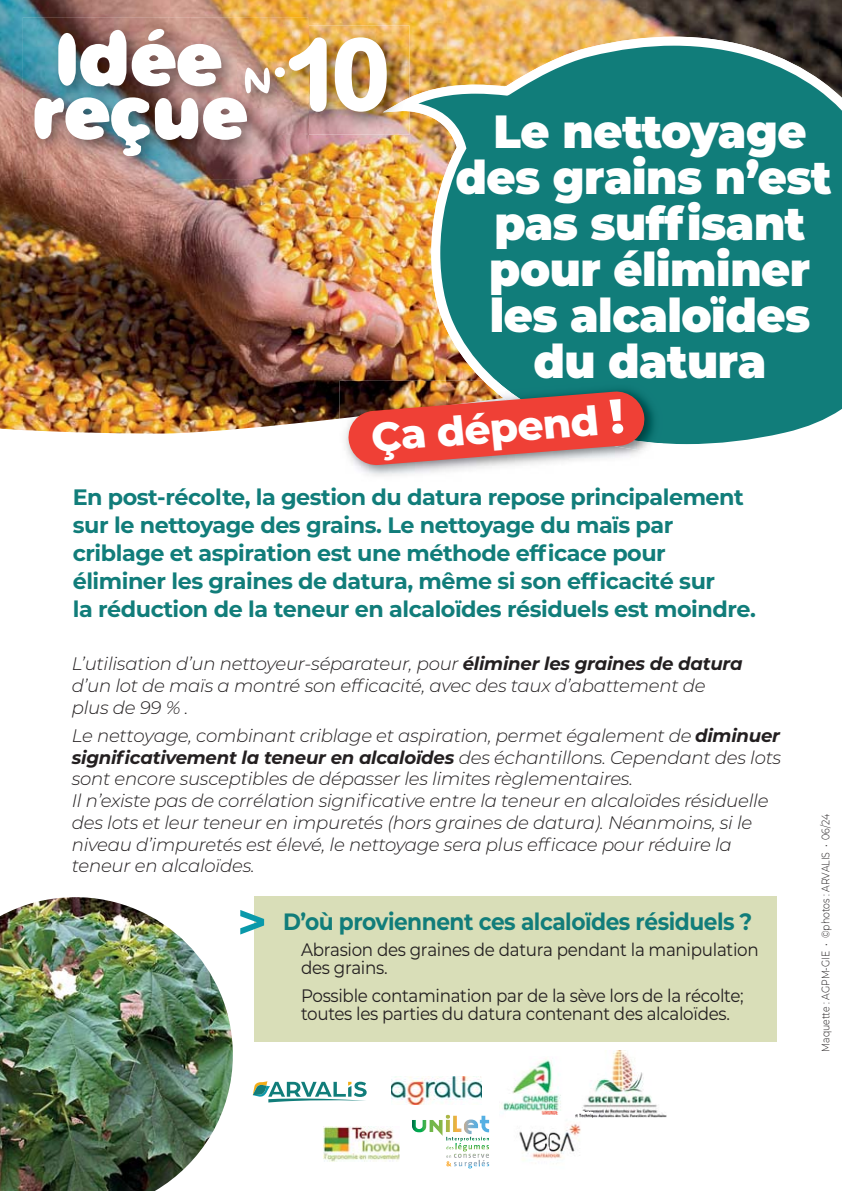
<style>
.page{position:relative;width:842px;height:1191px;background:#fff}
.page>*{position:absolute;margin:0;border:0;box-sizing:border-box;transform-origin:0 0}
.t1{font:900 46.4px/46px "Montserrat";letter-spacing:-.01em;color:#fff;text-align:center;scale:.96 1}
.t2{font:800 40.6px "Montserrat";color:#fff}
.t3{font:700 23.6px "Montserrat";letter-spacing:-.02em;color:#117d7a;scale:.92 1}
.t4{font:700 22.2px/28px "Montserrat";letter-spacing:-.02em;color:#117d7a}
.t5{font:italic 300 18.2px/21.8px "Montserrat";letter-spacing:-.015em;color:#231f20}
.t6{font:18px/18px "Montserrat";letter-spacing:-.02em;color:#231f20;scale:.93 1}
.t7{font:300 11px "Montserrat";color:#231f20;scale:.85 1}
.s1{font-size:48.4px}
.s2{font-weight:700}
.s3{font-size:50px;color:#0a99aa}
</style>
<div class="page">
<img style="left:0;top:0;width:842px;height:433px">
<img style="left:23px;top:17px;width:285px;height:162px">
<img style="left:402px;top:10px;width:440px;height:27px">
<svg style="left:383px;top:37px;width:459px;height:408px;background:#3b887a"></svg>
<img style="left:277px;top:26px;width:133px;height:109px">
<img style="left:387px;top:97px;width:23px;height:15px">
<img style="left:35px;top:28px;width:235px;height:128px">
<div style="left:275px;top:67px;width:10px;height:10px;background:#fff;border-radius:50%"></div>
<img style="left:289px;top:37px;width:38px;height:75px">
<img style="left:335px;top:37px;width:52px;height:75px">
<img style="left:339px;top:418px;width:153px;height:58px">
<img style="left:339px;top:381px;width:144px;height:37px">
<img style="left:483px;top:381px;width:180px;height:67px">
<svg style="left:347px;top:390px;width:299px;height:76px;background:#d45c50"></svg>
<img style="left:0;top:897px;width:233px;height:294px">
<div style="left:254px;top:896px;width:522px;height:145px;background:#d9deb8"></div>
<svg style="left:412px;top:1114px;width:77px;height:54px"></svg>
<img style="left:502px;top:1059px;width:59px;height:52px">
<img style="left:582px;top:1050px;width:84px;height:67px">
<img style="left:324px;top:1126px;width:76px;height:35px">
<img style="left:391px;top:1077px;width:90px;height:27px">
<img style="left:519px;top:1131px;width:31px;height:30px">
<img style="left:550px;top:1117px;width:41px;height:42px">
<img style="left:541px;top:1111px;width:21px;height:9px">
<img style="left:575px;top:1111px;width:17px;height:6px">
<svg style="left:253px;top:1081px;width:114px;height:21px"></svg>
<h1 class="t1" style="left:455px;top:111px;width:393px">Le nettoyage des grains n’est pas suffisant pour éliminer les alcaloïdes du datura</h1>
<h2 class="t2" style="left:370px;top:413px;width:255px;rotate:-4deg">Ça dépend <span class="s1">!</span></h2>
<p class="t4" style="left:73px;top:484px;width:685px">En post-récolte, la gestion du datura repose principalement sur le nettoyage des grains. Le nettoyage du maïs par criblage et aspiration est une méthode efficace pour éliminer les graines de datura, même si son efficacité sur<br>la réduction de la teneur en alcaloïdes résiduels est moindre.</p>
<p class="t5" style="left:72px;top:654px;width:672px">L’utilisation d’un nettoyeur-séparateur, pour <span class="s2">éliminer les graines de datura </span>d’un lot de maïs a montré son efficacité, avec des taux d’abattement de plus de 99 % .</p>
<p class="t5" style="left:72px;top:725px;width:711px">Le nettoyage, combinant criblage et aspiration, permet également de <span class="s2">diminuer significativement la teneur en alcaloïdes</span> des échantillons. Cependant des lots sont encore susceptibles de dépasser les limites règlementaires.<br>Il n’existe pas de corrélation significative entre la teneur en alcaloïdes résiduelle des lots et leur teneur en impuretés (hors graines de datura). Néanmoins, si le niveau d’impuretés est élevé, le nettoyage sera plus efficace pour réduire la teneur en alcaloïdes.</p>
<p class="t3" style="left:237px;top:910px;width:561px"><span class="s3">&gt;</span> D’où proviennent ces alcaloïdes résiduels ?</p>
<p class="t6" style="left:301px;top:942px;width:494px">Abrasion des graines de datura pendant la manipulation des grains.</p>
<p class="t6" style="left:301px;top:988px;width:477px">Possible contamination par de la sève lors de la récolte; toutes les parties du datura contenant des alcaloïdes.</p>
<p class="t7" style="left:819px;top:1051px;width:281px;rotate:-90deg">Maquette : AGPM-GIE • ©photos : ARVALIS • 06/24</p>
</div>
